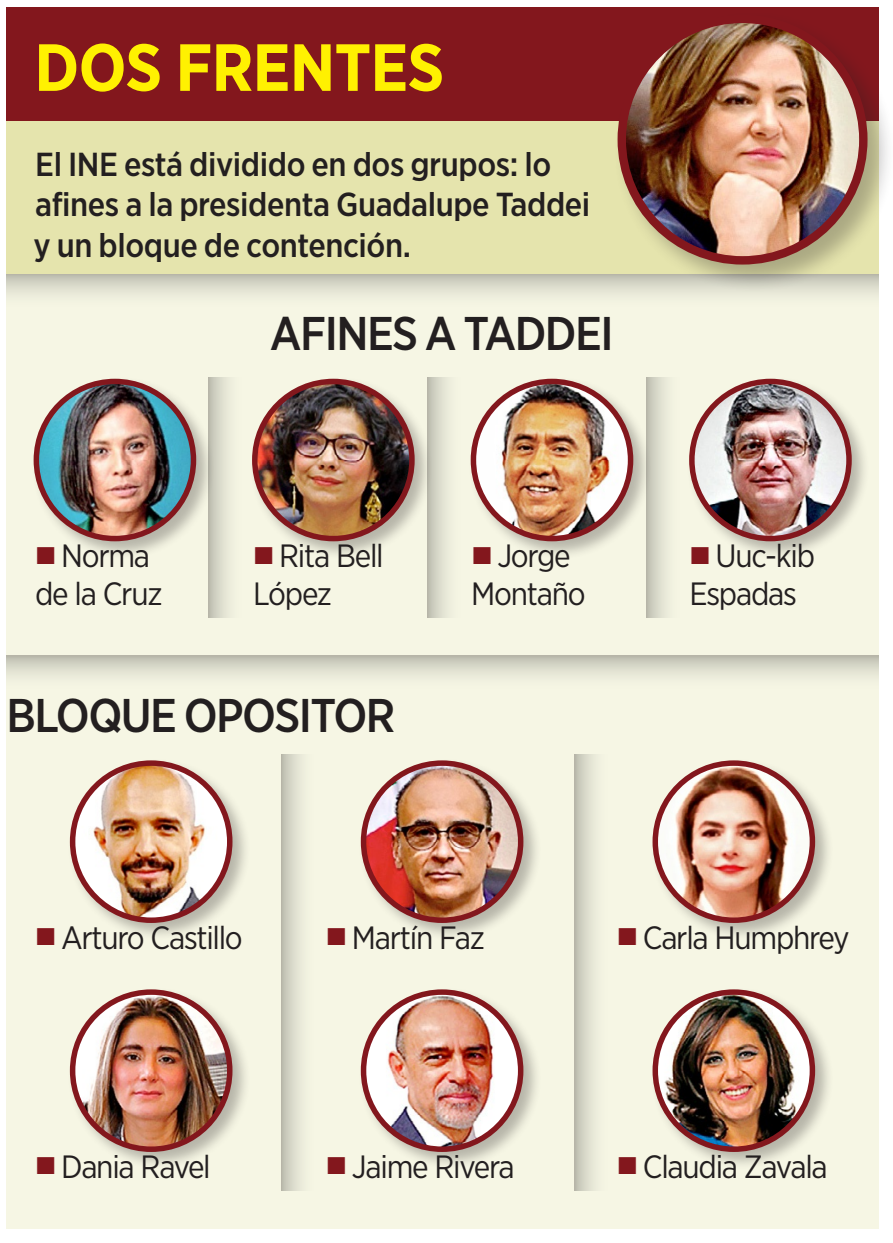
<style>
.page{position:relative;width:893px;height:1243px;background:#fff}
.page>*{position:absolute;margin:0;border:0;box-sizing:border-box;transform-origin:0 0}
.t1{font:700 66.5px "Gotham Narrow";letter-spacing:-.01em;color:#fff101}
.t2{font:500 47.25px "Gotham Narrow";letter-spacing:-.035em;color:#231f20}
.t3{font:500 33.25px/40.2px "Gotham Narrow";letter-spacing:-.015em;color:#231f20}
.t4{font:32.2px/38.1px "Gotham Narrow";letter-spacing:-.04em;color:#231f20}
.s1{color:#83171d}
</style>
<div class="page">
<div style="left:6px;top:7px;width:872px;height:114px;background:#83171d"></div>
<div style="left:6px;top:121px;width:872px;height:153px;background:#e5e4ad"></div>
<div style="left:6px;top:274px;width:872px;height:954px;background:#f6f6e4"></div>
<div style="left:613px;top:10px;width:279px;height:283px;background:#231f20;opacity:.3"></div>
<img style="left:621px;top:19px;width:242px;height:241px;border-radius:121px">
<div style="left:617px;top:15px;width:250px;height:249px;border:8px solid #83171d;border-radius:50%"></div>
<div style="left:250px;top:377px;width:183px;height:182px;background:#231f20;opacity:.3"></div>
<img style="left:255px;top:381px;width:157px;height:157px;border-radius:79px">
<div style="left:252px;top:379px;width:162px;height:162px;border:5px solid #83171d;border-radius:50%"></div>
<div style="left:687px;top:377px;width:183px;height:182px;background:#231f20;opacity:.3"></div>
<img style="left:692px;top:381px;width:157px;height:157px;border-radius:79px">
<div style="left:689px;top:379px;width:162px;height:162px;border:5px solid #83171d;border-radius:50%"></div>
<div style="left:32px;top:377px;width:182px;height:182px;background:#231f20;opacity:.3"></div>
<img style="left:36px;top:381px;width:157px;height:157px;border-radius:79px">
<div style="left:34px;top:379px;width:162px;height:162px;border:5px solid #83171d;border-radius:50%"></div>
<div style="left:68px;top:758px;width:183px;height:183px;background:#231f20;opacity:.3"></div>
<img style="left:73px;top:763px;width:157px;height:157px;border-radius:79px">
<div style="left:70px;top:760px;width:162px;height:163px;border:5px solid #83171d;border-radius:50%"></div>
<div style="left:68px;top:987px;width:183px;height:183px;background:#231f20;opacity:.3"></div>
<img style="left:73px;top:992px;width:157px;height:157px;border-radius:79px">
<div style="left:70px;top:989px;width:162px;height:163px;border:5px solid #83171d;border-radius:50%"></div>
<div style="left:359px;top:758px;width:183px;height:183px;background:#231f20;opacity:.3"></div>
<img style="left:363px;top:763px;width:157px;height:157px;border-radius:79px">
<div style="left:361px;top:760px;width:162px;height:163px;border:5px solid #83171d;border-radius:50%"></div>
<div style="left:359px;top:987px;width:183px;height:183px;background:#231f20;opacity:.3"></div>
<img style="left:363px;top:992px;width:157px;height:157px;border-radius:79px">
<div style="left:361px;top:989px;width:162px;height:163px;border:5px solid #83171d;border-radius:50%"></div>
<div style="left:650px;top:758px;width:183px;height:183px;background:#231f20;opacity:.3"></div>
<img style="left:655px;top:763px;width:157px;height:157px;border-radius:79px">
<div style="left:652px;top:760px;width:163px;height:163px;border:5px solid #83171d;border-radius:50%"></div>
<div style="left:650px;top:987px;width:183px;height:183px;background:#231f20;opacity:.3"></div>
<img style="left:655px;top:992px;width:157px;height:157px;border-radius:79px">
<div style="left:652px;top:989px;width:163px;height:163px;border:5px solid #83171d;border-radius:50%"></div>
<div style="left:469px;top:377px;width:182px;height:182px;background:#231f20;opacity:.3"></div>
<img style="left:473px;top:381px;width:157px;height:157px;border-radius:79px">
<div style="left:470px;top:379px;width:163px;height:162px;border:5px solid #83171d;border-radius:50%"></div>
<svg style="left:6px;top:274px;width:872px;height:21px;background:#d4d4c5"></svg>
<svg style="left:6px;top:656px;width:872px;height:21px"></svg>
<svg style="left:281px;top:755px;width:21px;height:435px;background:#d5d5c6"></svg>
<svg style="left:208px;top:377px;width:22px;height:240px"></svg>
<svg style="left:427px;top:377px;width:22px;height:240px"></svg>
<svg style="left:646px;top:377px;width:22px;height:240px"></svg>
<svg style="left:574px;top:755px;width:22px;height:435px"></svg>
<h1 class="t1" style="left:34px;top:25px;width:411px">DOS FRENTES</h1>
<p class="t3" style="left:34px;top:144px;width:558px">El INE está dividido en dos grupos: lo afines a la presidenta Guadalupe Taddei y un bloque de contención.</p>
<h2 class="t2" style="left:270px;top:303px;width:345px">AFINES A TADDEI</h2>
<p class="t4" style="left:35px;top:536px;width:129px"><span class="s1">■</span> Norma de la Cruz</p>
<p class="t4" style="left:253px;top:536px;width:132px"><span class="s1">■</span> Rita Bell<br>López</p>
<p class="t4" style="left:471px;top:536px;width:116px"><span class="s1">■</span> Jorge<br>Montaño</p>
<p class="t4" style="left:689px;top:536px;width:127px"><span class="s1">■</span> Uuc-kib<br>Espadas</p>
<h2 class="t2" style="left:7px;top:685px;width:390px">BLOQUE OPOSITOR</h2>
<p class="t4" style="left:36px;top:917px;width:208px"><span class="s1">■</span> Arturo Castillo</p>
<p class="t4" style="left:327px;top:917px;width:159px"><span class="s1">■</span> Martín Faz</p>
<p class="t4" style="left:618px;top:917px;width:233px"><span class="s1">■</span> Carla Humphrey</p>
<p class="t4" style="left:36px;top:1146px;width:176px"><span class="s1">■</span> Dania Ravel</p>
<p class="t4" style="left:327px;top:1146px;width:189px"><span class="s1">■</span> Jaime Rivera</p>
<p class="t4" style="left:618px;top:1146px;width:211px"><span class="s1">■</span> Claudia Zavala</p>
</div>
